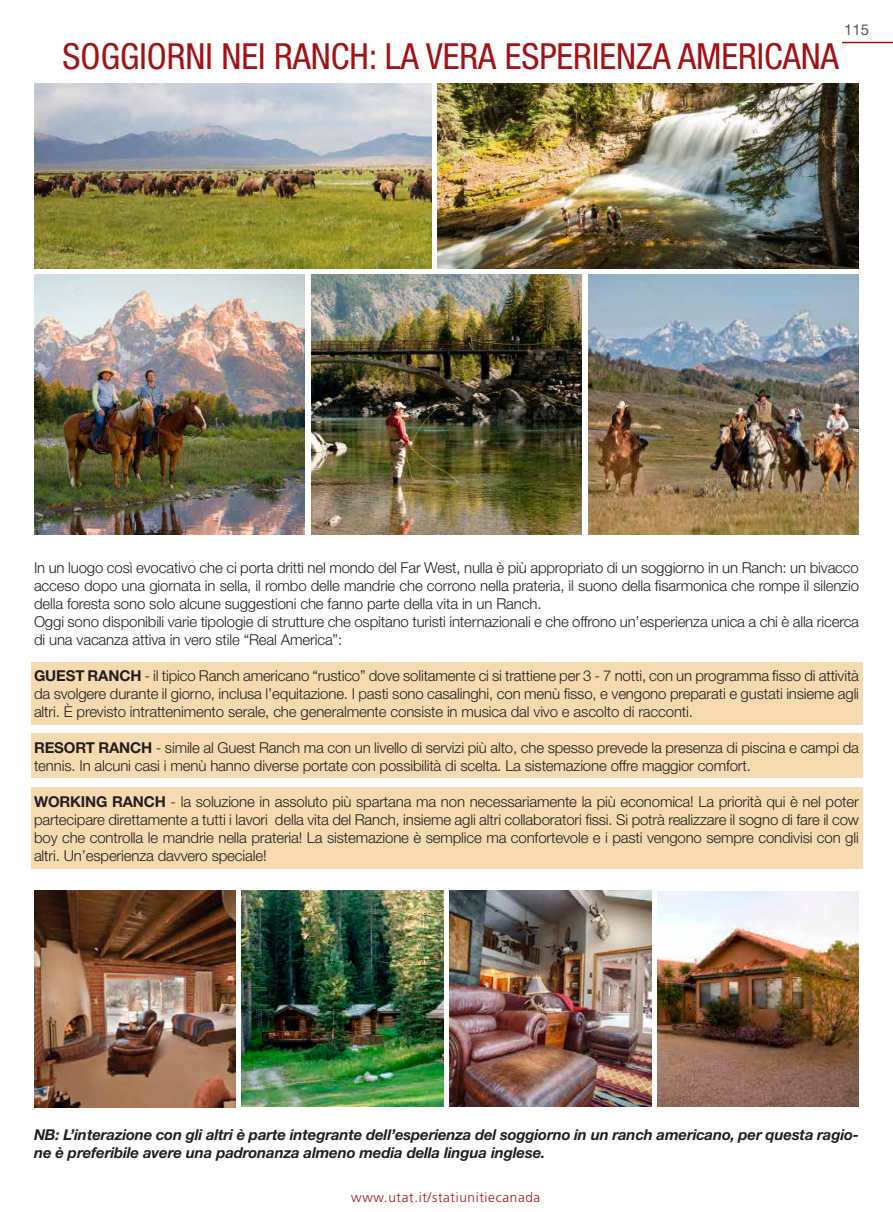
<style>
.page{position:relative;width:893px;height:1212px;background:#fff}
.page>*{position:absolute;margin:0;border:0;box-sizing:border-box;transform-origin:0 0}
.Tour_Titolo{font:condensed 36px "Helvetica Neue LT Std";color:#a21217}
.Descr_Hotel{font:300 15px/18px "Helvetica Neue LT Std";letter-spacing:-.01em;color:#231f20;text-align:justify}
.Descr_Hotel-2{font:italic 700 15px/18px "Helvetica Neue LT Std";letter-spacing:-.01em;color:#231f20}
.NumPagina{font:15px "Helvetica Neue LT Std";color:#57585a}
.t1{font:300 13.5px "Frutiger LT Std";letter-spacing:.05em;color:#a21217}
.s1{font-weight:700}
</style>
<div class="page">
<hr style="left:842px;top:42px;width:51px;height:1px;background:#a21217">
<div style="left:31px;top:734px;width:832px;height:44px;background:#f5daaf"></div>
<div style="left:31px;top:787px;width:832px;height:81px;background:#f5daaf"></div>
<div style="left:31px;top:662px;width:832px;height:62px;background:#f5daaf"></div>
<img style="left:34px;top:891px;width:201px;height:217px">
<img style="left:242px;top:891px;width:201px;height:216px">
<img style="left:589px;top:275px;width:270px;height:260px">
<img style="left:658px;top:891px;width:201px;height:216px">
<img style="left:34px;top:84px;width:398px;height:184px">
<img style="left:450px;top:891px;width:201px;height:216px">
<img style="left:438px;top:84px;width:421px;height:184px">
<img style="left:311px;top:275px;width:270px;height:260px">
<img style="left:34px;top:275px;width:270px;height:260px">
<p class="NumPagina" style="left:844px;top:21px;width:27px">115</p>
<p class="Tour_Titolo" style="left:63px;top:35px;width:778px">SOGGIORNI NEI RANCH: LA VERA ESPERIENZA AMERICANA</p>
<p class="Descr_Hotel" style="left:34px;top:558px;width:826px">In un luogo così evocativo che ci porta dritti nel mondo del Far West, nulla è più appropriato di un soggiorno in un Ranch: un bivacco acceso dopo una giornata in sella, il rombo delle mandrie che corrono nella prateria, il suono della fisarmonica che rompe il silenzio della foresta sono solo alcune suggestioni che fanno parte della vita in un Ranch.</p>
<p class="Descr_Hotel" style="left:34px;top:612px;width:827px">Oggi sono disponibili varie tipologie di strutture che ospitano turisti internazionali e che offrono un’esperienza unica a chi è alla ricerca di una vacanza attiva in vero stile “Real America”:</p>
<p class="Descr_Hotel" style="left:34px;top:666px;width:826px"><span class="s1">GUEST RANCH</span> - il tipico Ranch americano “rustico” dove solitamente ci si trattiene per 3 - 7 notti, con un programma fisso di attività da svolgere durante il giorno, inclusa l’equitazione. I pasti sono casalinghi, con menù fisso, e vengono preparati e gustati insieme agli altri. È previsto intrattenimento serale, che generalmente consiste in musica dal vivo e ascolto di racconti.</p>
<p class="Descr_Hotel" style="left:34px;top:738px;width:826px"><span class="s1">RESORT RANCH</span> - simile al Guest Ranch ma con un livello di servizi più alto, che spesso prevede la presenza di piscina e campi da tennis. In alcuni casi i menù hanno diverse portate con possibilità di scelta. La sistemazione offre maggior comfort.</p>
<p class="Descr_Hotel" style="left:34px;top:792px;width:827px"><span class="s1">WORKING RANCH</span> - la soluzione in assoluto più spartana ma non necessariamente la più economica! La priorità qui è nel poter partecipare direttamente a tutti i lavori della vita del Ranch, insieme agli altri collaboratori fissi. Si potrà realizzare il sogno di fare il cow boy che controlla le mandrie nella prateria! La sistemazione è semplice ma confortevole e i pasti vengono sempre condivisi con gli altri. Un’esperienza davvero speciale!</p>
<p class="Descr_Hotel-2" style="left:34px;top:1125px;width:826px">NB: L’interazione con gli altri è parte integrante dell’esperienza del soggiorno in un ranch americano, per questa ragio&shy;ne è preferibile avere una padronanza almeno media della lingua inglese.</p>
<p class="t1" style="left:351px;top:1189px;width:191px">www.utat.it/statiunitiecanada</p>
</div>
